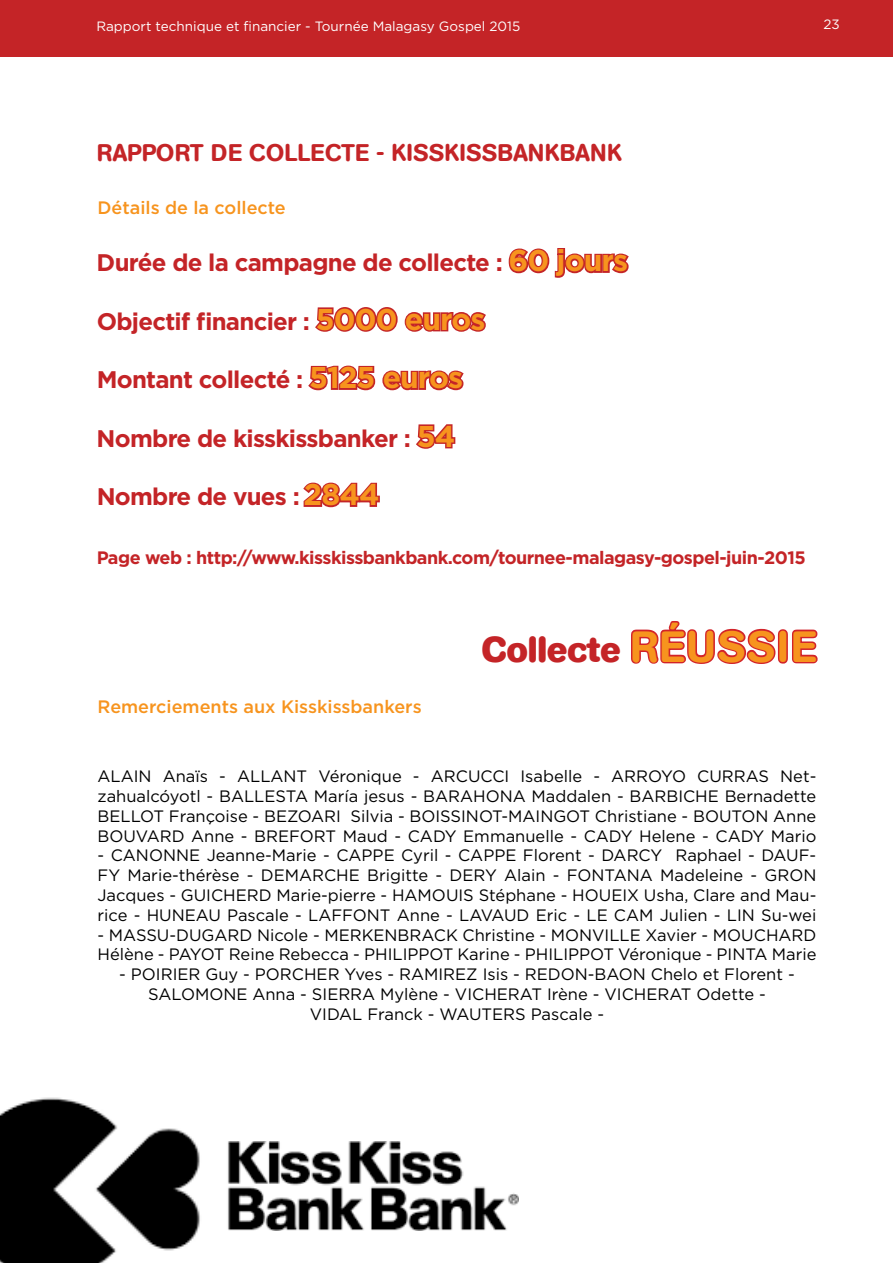
<style>
.page{position:relative;width:893px;height:1263px;background:#fff}
.page>*{position:absolute;margin:0;border:0;box-sizing:border-box;transform-origin:0 0}
.t1{font:700 36px "AG Book Rounded";color:#c42427}
.t2{font:700 24px "Gotham";letter-spacing:-.03em;color:#c42427}
.t3{font:500 24px "AG Book Rounded";letter-spacing:.02em;color:#c42427}
.t4{font:700 18px "Gotham";letter-spacing:-.03em;color:#c42427}
.t5{font:500 18px "Gotham";color:#f7941e}
.t6{font:16.5px/19.8px "Gotham";color:#000;text-align:justify}
.t7{font:13.5px "Gotham";color:#fff}
.s1{font-size:30px;color:#f7941e}
.s2{font-weight:500;font-size:43.5px;color:#f7941e}
</style>
<div class="page">
<div style="left:0;top:0;width:893px;height:57px;background:#c42427"></div>
<svg style="left:508px;top:248px;width:121px;height:30px"></svg>
<svg style="left:315px;top:307px;width:171px;height:25px"></svg>
<svg style="left:308px;top:365px;width:156px;height:26px"></svg>
<svg style="left:416px;top:424px;width:40px;height:25px"></svg>
<svg style="left:303px;top:482px;width:77px;height:26px"></svg>
<svg style="left:631px;top:621px;width:187px;height:43px"></svg>
<img style="left:228px;top:1142px;width:291px;height:88px">
<img style="left:0;top:1097px;width:200px;height:166px">
<p class="t7" style="left:96px;top:18px;width:425px">Rapport technique et financier - Tournée Malagasy Gospel 2015</p>
<p class="t7" style="left:823px;top:15px;width:18px">23</p>
<h2 class="t3" style="left:97px;top:138px;width:526px">RAPPORT DE COLLECTE - KISSKISSBANKBANK</h2>
<p class="t5" style="left:98px;top:196px;width:190px">Détails de la collecte</p>
<h2 class="t2" style="left:97px;top:247px;width:533px">Durée de la campagne de collecte : <span class="s1">60 jours</span></h2>
<h2 class="t2" style="left:97px;top:305px;width:390px">Objectif financier : <span class="s1">5000 euros</span></h2>
<h2 class="t2" style="left:97px;top:364px;width:368px">Montant collecté : <span class="s1">5125 euros</span></h2>
<h2 class="t2" style="left:97px;top:422px;width:360px">Nombre de kisskissbanker : <span class="s1">54</span></h2>
<h2 class="t2" style="left:97px;top:481px;width:285px">Nombre de vues : <span class="s1">2844</span></h2>
<p class="t4" style="left:97px;top:546px;width:711px">Page web : http://www.kisskissbankbank.com/tournee-malagasy-gospel-juin-2015</p>
<p class="t5" style="left:98px;top:695px;width:326px">Remerciements aux Kisskissbankers</p>
<h1 class="t1" style="left:482px;top:628px;width:336px">Collecte <span class="s2">RÉUSSIE</span></h1>
<p class="t6" style="left:98px;top:766px;width:720px">ALAIN Anaïs - ALLANT Véronique - ARCUCCI Isabelle - ARROYO CURRAS Net&shy;zahualcóyotl - BALLESTA María jesus - BARAHONA Maddalen - BARBICHE Bernadette BELLOT Françoise - BEZOARI Silvia - BOISSINOT-MAINGOT Christiane - BOUTON Anne BOUVARD Anne - BREFORT Maud - CADY Emmanuelle - CADY Helene - CADY Mario</p>
<p class="t6" style="left:98px;top:845px;width:720px">- CANONNE Jeanne-Marie - CAPPE Cyril - CAPPE Florent - DARCY Raphael - DAUF-FY Marie-thérèse - DEMARCHE Brigitte - DERY Alain - FONTANA Madeleine - GRON Jacques - GUICHERD Marie-pierre - HAMOUIS Stéphane - HOUEIX Usha, Clare and Mau&shy;rice - HUNEAU Pascale - LAFFONT Anne - LAVAUD Eric - LE CAM Julien - LIN Su-wei</p>
<p class="t6" style="left:98px;top:924px;width:720px">- MASSU-DUGARD Nicole - MERKENBRACK Christine - MONVILLE Xavier - MOUCHARD<br>Hélène - PAYOT Reine Rebecca - PHILIPPOT Karine - PHILIPPOT Véronique - PINTA Marie</p>
<p class="t6" style="left:119px;top:964px;width:677px;text-align:center">- POIRIER Guy - PORCHER Yves - RAMIREZ Isis - REDON-BAON Chelo et Florent -<br>SALOMONE Anna - SIERRA Mylène - VICHERAT Irène - VICHERAT Odette -<br>VIDAL Franck - WAUTERS Pascale -</p>
</div>
